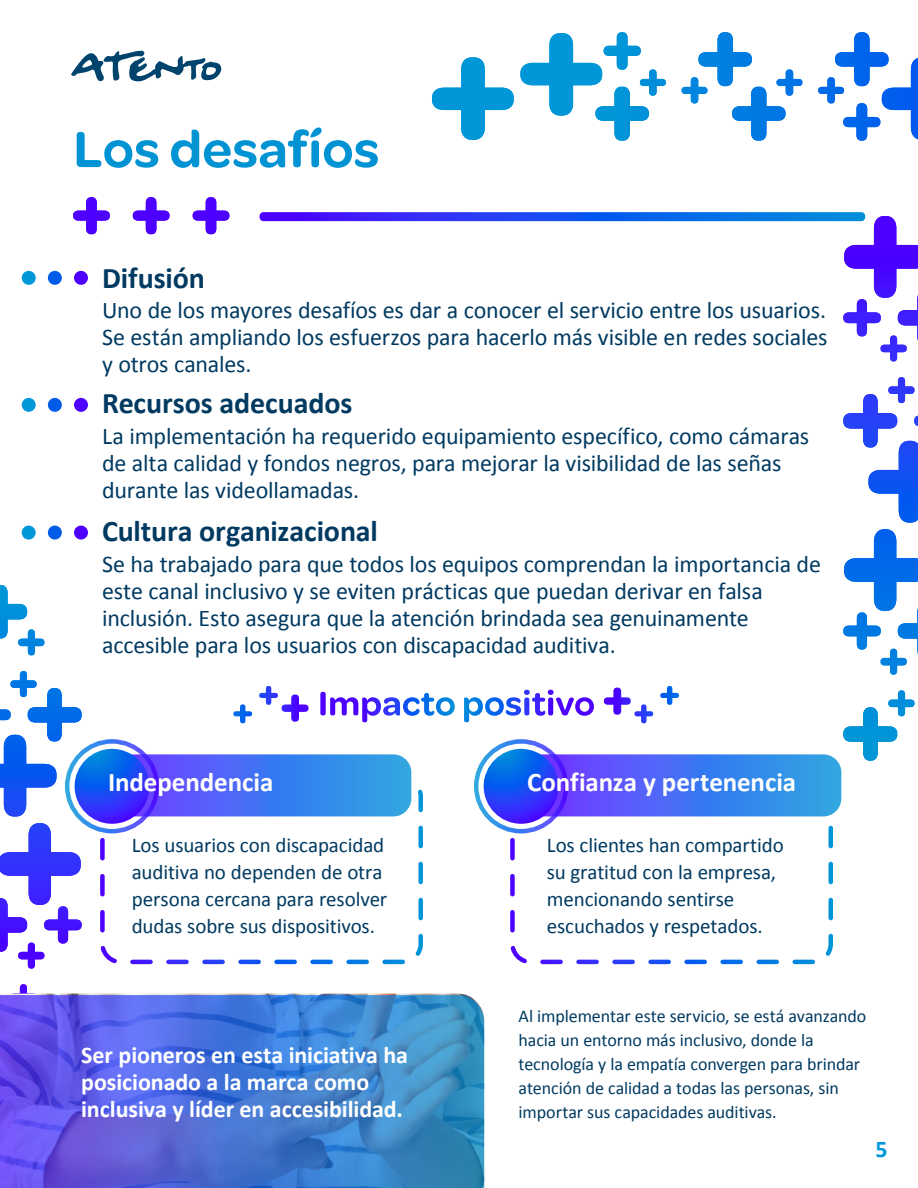
<style>
.page{position:relative;width:918px;height:1188px;background:#fff}
.page>*{position:absolute;margin:0;border:0;box-sizing:border-box;transform-origin:0 0}
.t1{font:600 54px "Omnes";letter-spacing:.005em;color:#0093d4}
.t2{font:700 30px "Calibri";letter-spacing:-.005em;color:#003a61}
.t3{font:700 27px "Calibri";letter-spacing:-.005em;color:#fff}
.t4{font:24px/27px "Calibri";letter-spacing:-.005em;color:#003a61}
.t5{font:700 24px/27px "Calibri";letter-spacing:-.005em;color:#fff}
.t6{font:700 24px "Calibri";color:#0098d9}
.t7{font:21px/27px "Calibri";letter-spacing:-.005em;color:#003a61}
.t8{font:18px/24px "Calibri";letter-spacing:-.005em;color:#003a61}
</style>
<div class="page">
<svg style="left:71px;top:51px;width:151px;height:31px"></svg>
<svg style="left:320px;top:690px;width:274px;height:32px"></svg>
<svg style="left:259px;top:212px;width:606px;height:9px;background:#1f4df1"></svg>
<svg style="left:73px;top:197px;width:37px;height:37px"></svg>
<svg style="left:133px;top:197px;width:37px;height:37px"></svg>
<svg style="left:193px;top:197px;width:36px;height:37px"></svg>
<svg style="left:520px;top:32px;width:146px;height:109px"></svg>
<svg style="left:432px;top:57px;width:82px;height:83px"></svg>
<svg style="left:682px;top:32px;width:120px;height:109px"></svg>
<svg style="left:818px;top:32px;width:100px;height:109px"></svg>
<div style="left:22px;top:271px;width:14px;height:14px;background:#0098d9;border-radius:50%"></div>
<div style="left:48px;top:271px;width:14px;height:14px;background:#005be9;border-radius:50%"></div>
<div style="left:74px;top:271px;width:14px;height:14px;background:#4d00ff;border-radius:50%"></div>
<div style="left:22px;top:398px;width:14px;height:14px;background:#0098d9;border-radius:50%"></div>
<div style="left:48px;top:398px;width:14px;height:14px;background:#005be9;border-radius:50%"></div>
<div style="left:74px;top:398px;width:14px;height:14px;background:#4d00ff;border-radius:50%"></div>
<div style="left:22px;top:526px;width:14px;height:14px;background:#0098d9;border-radius:50%"></div>
<div style="left:48px;top:526px;width:14px;height:14px;background:#005be9;border-radius:50%"></div>
<div style="left:74px;top:526px;width:14px;height:14px;background:#4d00ff;border-radius:50%"></div>
<svg style="left:604px;top:686px;width:75px;height:37px"></svg>
<svg style="left:233px;top:686px;width:76px;height:37px"></svg>
<svg style="left:86px;top:754px;width:325px;height:62px;background:#4479f1"></svg>
<svg style="left:0;top:585px;width:44px;height:70px"></svg>
<svg style="left:0;top:671px;width:82px;height:146px"></svg>
<svg style="left:0;top:823px;width:82px;height:146px"></svg>
<svg style="left:6px;top:984px;width:76px;height:10px"></svg>
<svg style="left:843px;top:690px;width:71px;height:71px"></svg>
<svg style="left:843px;top:529px;width:75px;height:146px"></svg>
<svg style="left:843px;top:377px;width:75px;height:146px"></svg>
<svg style="left:843px;top:216px;width:75px;height:145px"></svg>
<svg style="left:516px;top:754px;width:325px;height:62px;background:#4674f2"></svg>
<svg style="left:75px;top:749px;width:75px;height:75px;background:#1058ee"></svg>
<div style="left:65px;top:739px;width:94px;height:94px;border:4px solid #fff;border-radius:50%"></div>
<svg style="left:484px;top:749px;width:75px;height:75px;background:#1d4af3"></svg>
<div style="left:474px;top:739px;width:94px;height:94px;border:4px solid #fff;border-radius:50%"></div>
<svg style="left:100px;top:790px;width:323px;height:174px"></svg>
<svg style="left:510px;top:826px;width:323px;height:138px"></svg>
<svg style="left:0;top:995px;width:484px;height:193px;background:#4b73d6"></svg>
<h1 class="t1" style="left:74px;top:112px;width:307px">Los desafíos</h1>
<p class="t2" style="left:102px;top:257px;width:104px">Difusión</p>
<p class="t4" style="left:102px;top:296px;width:727px;text-align:justify">Uno de los mayores desafíos es dar a conocer el servicio entre los usuarios.<br>Se están ampliando los esfuerzos para hacerlo más visible en redes sociales y otros canales.</p>
<p class="t2" style="left:102px;top:382px;width:252px">Recursos adecuados</p>
<p class="t4" style="left:102px;top:422px;width:709px">La implementación ha requerido equipamiento específico, como cámaras de alta calidad y fondos negros, para mejorar la visibilidad de las señas durante las videollamadas.</p>
<p class="t2" style="left:102px;top:510px;width:277px">Cultura organizacional</p>
<p class="t4" style="left:102px;top:549px;width:720px">Se ha trabajado para que todos los equipos comprendan la importancia de este canal inclusivo y se eviten prácticas que puedan derivar en falsa inclusión. Esto asegura que la atención brindada sea genuinamente accesible para los usuarios con discapacidad auditiva.</p>
<p class="t3" style="left:108px;top:763px;width:167px">Independencia</p>
<p class="t3" style="left:527px;top:763px;width:271px">Confianza y pertenencia</p>
<p class="t7" style="left:132px;top:831px;width:257px">Los usuarios con discapacidad auditiva no dependen de otra persona cercana para resolver dudas sobre sus dispositivos.</p>
<p class="t7" style="left:547px;top:831px;width:239px">Los clientes han compartido su gratitud con la empresa, mencionando sentirse escuchados y respetados.</p>
<p class="t5" style="left:81px;top:1041px;width:328px">Ser pioneros en esta iniciativa ha posicionado a la marca como inclusiva y líder en accesibilidad.</p>
<p class="t8" style="left:519px;top:1004px;width:349px">Al implementar este servicio, se está avanzando hacia un entorno más inclusivo, donde la tecnología y la empatía convergen para brindar atención de calidad a todas las personas, sin importar sus capacidades auditivas.</p>
<p class="t6" style="left:876px;top:1132px;width:14px">5</p>
</div>
